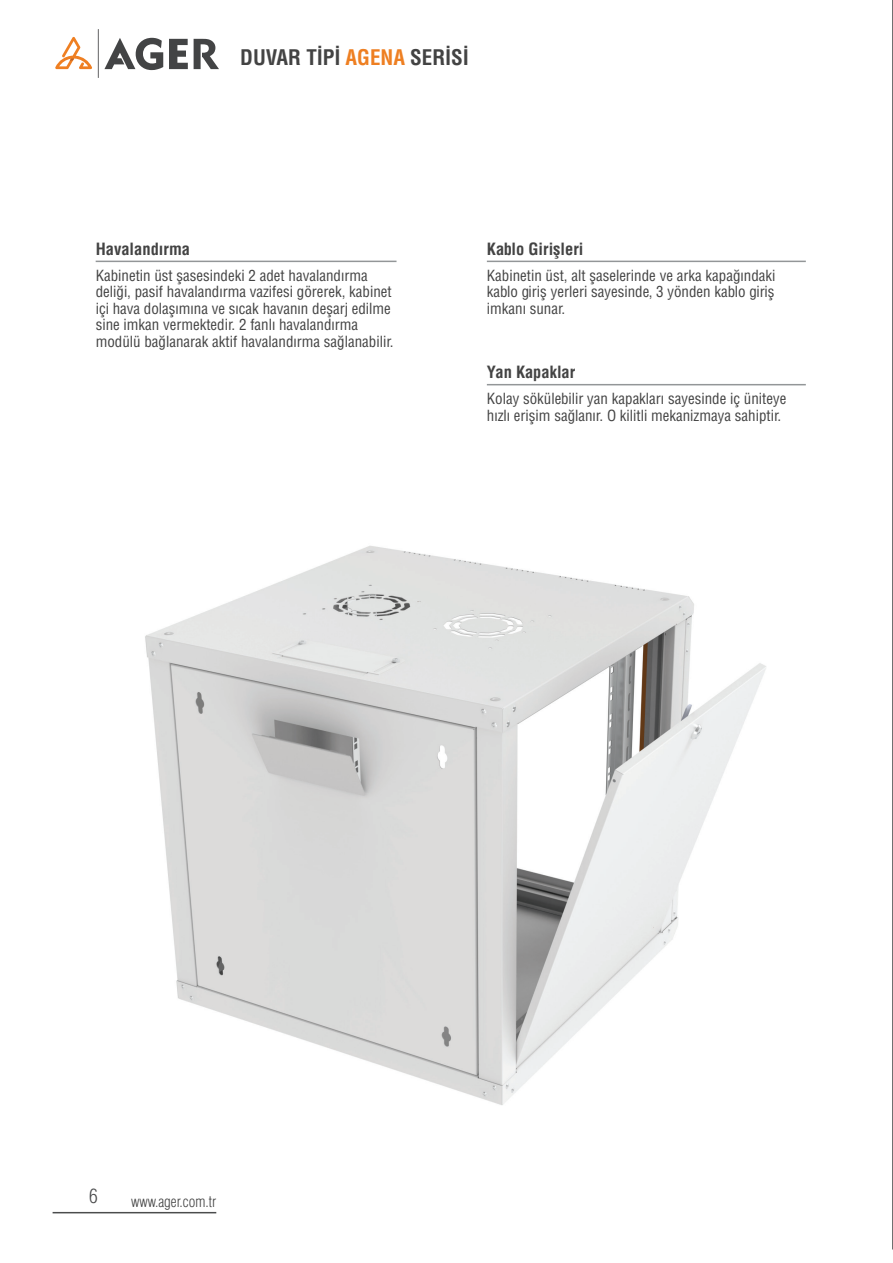
<style>
.page{position:relative;width:893px;height:1263px;background:#fff}
.page>*{position:absolute;margin:0;border:0;box-sizing:border-box;transform-origin:0 0}
.t1{font:21px "Helvetica Cond Bold Tr";color:#434343}
.t2{font:19.5px "Helvetica Condensed Light Tr";color:#4b4c4d}
.t3{font:16.5px "Helvetica Cond Bold Tr";color:#434343}
.t4{font:15px/16.5px "Helvetica Cond Normal Tr";color:#434343}
.t5{font:15px "Helvetica Condensed Light Tr";color:#434343}
.s1{color:#ee7f22}
</style>
<div class="page">
<hr style="left:53px;top:1212px;width:163px;height:1px;background:#4b4c4d">
<hr style="left:892px;top:0;width:1px;height:1249px;background:#434343">
<hr style="left:98px;top:29px;width:1px;height:49px;background:#434445">
<svg style="left:194px;top:38px;width:25px;height:31px"></svg>
<svg style="left:104px;top:38px;width:59px;height:32px"></svg>
<svg style="left:169px;top:39px;width:19px;height:30px"></svg>
<svg style="left:55px;top:37px;width:37px;height:32px"></svg>
<hr style="left:96px;top:261px;width:300px;height:1px;background:#939698">
<hr style="left:487px;top:261px;width:319px;height:1px;background:#939698">
<hr style="left:487px;top:384px;width:319px;height:1px;background:#939698">
<img style="left:145px;top:546px;width:621px;height:559px">
<h1 class="t1" style="left:240px;top:45px;width:230px">DUVAR TİPİ <span class="s1">AGENA</span> SERİSİ</h1>
<p class="t3" style="left:96px;top:239px;width:96px">Havalandırma</p>
<p class="t3" style="left:487px;top:239px;width:98px">Kablo Girişleri</p>
<p class="t4" style="left:96px;top:267px;width:299px">Kabinetin üst şasesindeki 2 adet havalandırma deliği, pasif havalandırma vazifesi görerek, kabinet içi hava dolaşımına ve sıcak havanın deşarj edilme sine imkan vermektedir. 2 fanlı havalandırma modülü bağlanarak aktif havalandırma sağlanabilir.</p>
<p class="t4" style="left:487px;top:267px;width:290px;text-align:justify">Kabinetin üst, alt şaselerinde ve arka kapağındaki kablo giriş yerleri sayesinde, 3 yönden kablo giriş imkanı sunar.</p>
<p class="t3" style="left:487px;top:362px;width:90px">Yan Kapaklar</p>
<p class="t4" style="left:487px;top:390px;width:301px">Kolay sökülebilir yan kapakları sayesinde iç üniteye hızlı erişim sağlanır. O kilitli mekanizmaya sahiptir.</p>
<h2 class="t2" style="left:89px;top:1184px;width:10px">6</h2>
<p class="t5" style="left:131px;top:1193px;width:87px">www.ager.com.tr</p>
</div>
